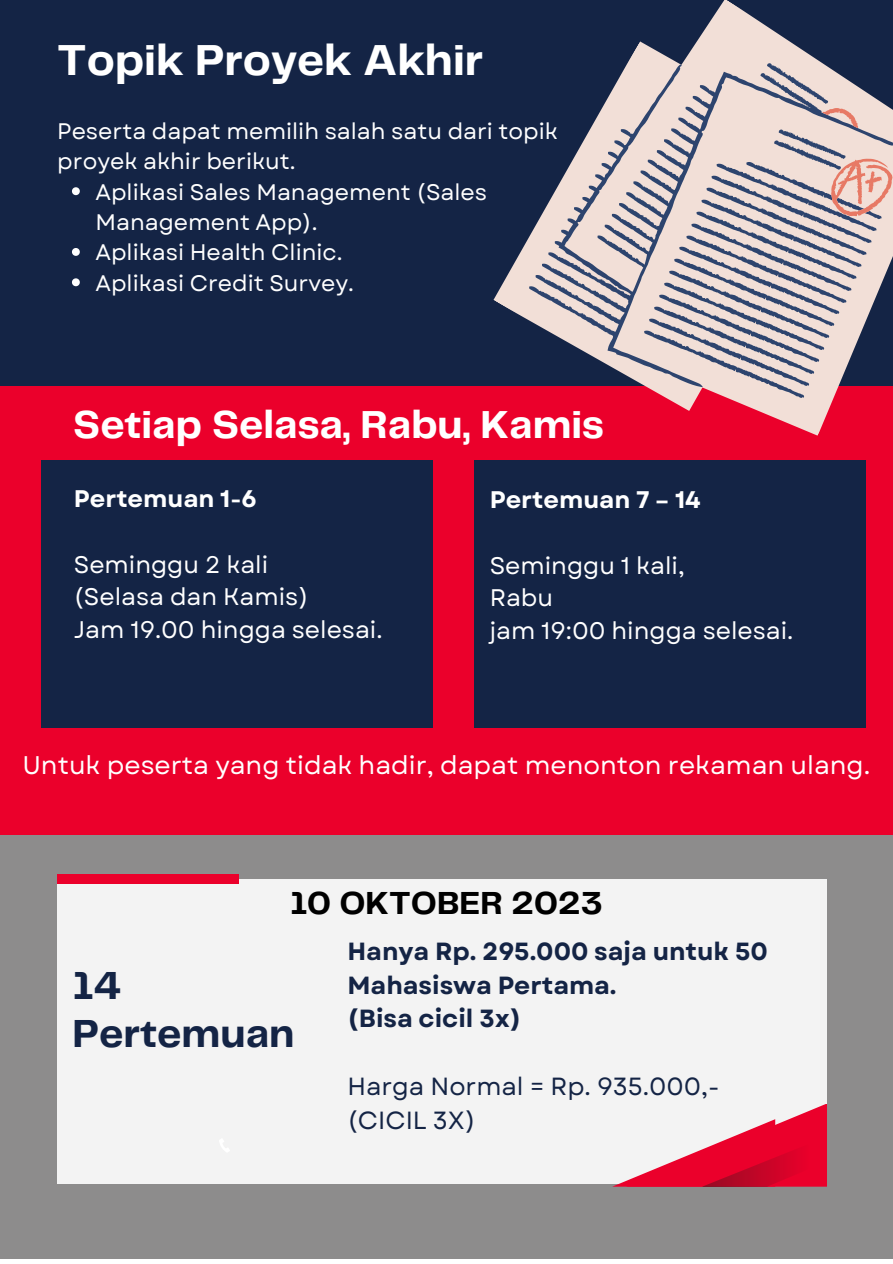
<style>
.page{position:relative;width:893px;height:1264px;background:#fff}
.page>*{position:absolute;margin:0;border:0;box-sizing:border-box;transform-origin:0 0}
.t1{font:700 45px "Telegraf";color:#fff}
.t2{font:700 40.65px "Telegraf";color:#142445}
.t3{font:700 40.5px "Telegraf";color:#fff}
.t4{font:700 33.15px "Telegraf";color:#000}
.t5{font:25.5px "Garet";color:#fff}
.t6{font:700 24.75px/33.8px "Garet";color:#142445}
.t7{font:24.75px/33.8px "Garet";color:#142445}
.t8{font:24px "Garet";color:#fff}
.t9{font:700 24px "Garet";color:#fff}
.t10{font:22.5px/30.3px "Garet";color:#fff}
</style>
<div class="page">
<div style="left:0;top:0;width:892px;height:391px;background:#142445"></div>
<div style="left:0;top:386px;width:892px;height:449px;background:#eb002b"></div>
<div style="left:474px;top:460px;width:391px;height:268px;background:#142445"></div>
<div style="left:42px;top:460px;width:391px;height:268px;background:#142445"></div>
<div style="left:0;top:835px;width:892px;height:423px;background:#8d8c8c"></div>
<div style="left:57px;top:879px;width:769px;height:304px;background:#f3f3f3"></div>
<svg style="left:219px;top:1139px;width:11px;height:13px"></svg>
<svg style="left:612px;top:1104px;width:214px;height:82px"></svg>
<div style="left:57px;top:874px;width:182px;height:9px;background:#eb002b"></div>
<svg style="left:493px;top:0;width:373px;height:480px"></svg>
<svg style="left:519px;top:14px;width:373px;height:436px"></svg>
<svg style="left:783px;top:100px;width:109px;height:128px;background:#d1bdbb"></svg>
<svg style="left:72px;top:187px;width:8px;height:8px"></svg>
<svg style="left:72px;top:248px;width:8px;height:8px"></svg>
<svg style="left:72px;top:278px;width:8px;height:8px"></svg>
<p class="t1" style="left:57px;top:40px;width:427px">Topik Proyek Akhir</p>
<p class="t10" style="left:57px;top:116px;width:502px">Peserta dapat memilih salah satu dari topik proyek akhir berikut.</p>
<p class="t10" style="left:95px;top:177px;width:393px">Aplikasi Sales Management (Sales<br>Management App).</p>
<p class="t10" style="left:95px;top:237px;width:248px">Aplikasi Health Clinic.</p>
<p class="t10" style="left:95px;top:268px;width:260px">Aplikasi Credit Survey.</p>
<p class="t3" style="left:73px;top:407px;width:532px">Setiap Selasa, Rabu, Kamis</p>
<p class="t9" style="left:74px;top:481px;width:184px">Pertemuan 1-6</p>
<p class="t8" style="left:74px;top:547px;width:196px">Seminggu 2 kali</p>
<p class="t8" style="left:74px;top:579px;width:236px">(Selasa dan Kamis)</p>
<p class="t8" style="left:74px;top:612px;width:310px">Jam 19.00 hingga selesai.</p>
<p class="t9" style="left:489px;top:482px;width:212px">Pertemuan 7 – 14</p>
<p class="t8" style="left:489px;top:548px;width:196px">Seminggu 1 kali,</p>
<p class="t8" style="left:489px;top:580px;width:65px">Rabu</p>
<p class="t8" style="left:489px;top:613px;width:305px">jam 19:00 hingga selesai.</p>
<p class="t5" style="left:22px;top:746px;width:849px">Untuk peserta yang tidak hadir, dapat menonton rekaman ulang.</p>
<p class="t4" style="left:290px;top:888px;width:314px">10 OKTOBER 2023</p>
<p class="t2" style="left:73px;top:968px;width:50px">14</p>
<p class="t2" style="left:73px;top:1016px;width:223px">Pertemuan</p>
<p class="t6" style="left:347px;top:934px;width:422px">Hanya Rp. 295.000 saja untuk 50<br>Mahasiswa Pertama.</p>
<p class="t6" style="left:347px;top:1002px;width:175px">(Bisa cicil 3x)</p>
<p class="t7" style="left:347px;top:1069px;width:373px">Harga Normal = Rp. 935.000,- (CICIL 3X)</p>
</div>
